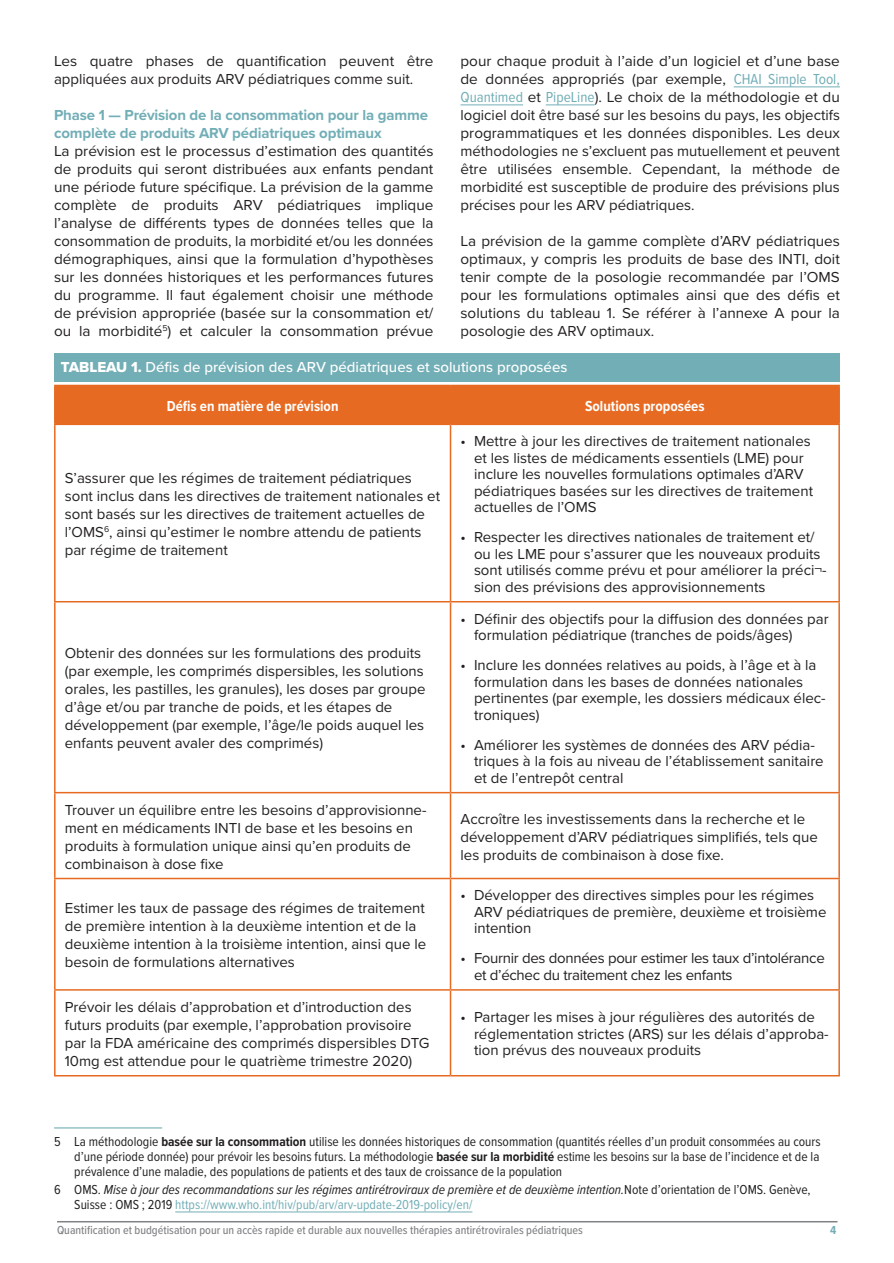
<style>
.page{position:relative;width:894px;height:1263px;background:#fff}
.page>*{position:absolute;margin:0;border:0;box-sizing:border-box;transform-origin:0 0}
.t1{font:15px/18px "Proxima Nova";color:#231f20}
.t2{font:700 15px/18px "Proxima Nova";letter-spacing:-.01em;color:#72aeb6}
.t3{font:15px/16.5px "Proxima Nova";letter-spacing:-.02em;color:#231f20}
.t4{font:500 15px "Proxima Nova";color:#fff}
.t5{font:700 15px "Proxima Nova Cond";color:#fff}
.t6{font:13.5px/15px "Proxima Nova Cond";color:#231f20;text-align:justify}
.t7{font:italic 13.5px/15px "Proxima Nova Cond";color:#231f20}
.t8{font:500 12px "Proxima Nova Cond";color:#808285}
.t9{font:700 12px "Proxima Nova Cond";color:#72aeb6}
.s1{font-family:"Proxima Nova Cond";color:#72aeb6}
.s2{font-family:"Proxima Nova Extrabld";font-weight:400}
.s3{font-weight:700}
.s4{font-style:normal}
.s5{font-style:normal;color:#72aeb6}
</style>
<div class="page">
<hr style="left:57px;top:1221px;width:780px;height:1px;background:#808285">
<hr style="left:54px;top:1127px;width:108px;height:1px;background:#72aeb6">
<hr style="left:175px;top:1211px;width:297px;height:1px;background:#72aeb6">
<hr style="left:733px;top:86px;width:106px;height:1px;background:#72aeb6">
<hr style="left:460px;top:104px;width:63px;height:1px;background:#72aeb6">
<hr style="left:545px;top:104px;width:49px;height:1px;background:#72aeb6">
<div style="left:54px;top:353px;width:785px;height:29px;background:#72aeb6"></div>
<div style="left:56px;top:386px;width:782px;height:37px;background:#e76a22"></div>
<hr style="left:449px;top:386px;width:2px;height:37px;background:#e76a22">
<hr style="left:449px;top:425px;width:2px;height:176px;background:#e76a22">
<hr style="left:54px;top:601px;width:396px;height:1px;background:#e76a22">
<hr style="left:450px;top:601px;width:389px;height:1px;background:#e76a22">
<hr style="left:449px;top:602px;width:2px;height:190px;background:#e76a22">
<hr style="left:54px;top:792px;width:396px;height:1px;background:#e76a22">
<hr style="left:450px;top:792px;width:389px;height:1px;background:#e76a22">
<hr style="left:449px;top:793px;width:2px;height:84px;background:#e76a22">
<hr style="left:54px;top:877px;width:396px;height:2px;background:#e76a22">
<hr style="left:450px;top:877px;width:389px;height:2px;background:#e76a22">
<hr style="left:449px;top:879px;width:2px;height:110px;background:#e76a22">
<hr style="left:54px;top:989px;width:396px;height:1px;background:#e76a22">
<hr style="left:450px;top:989px;width:389px;height:1px;background:#e76a22">
<hr style="left:449px;top:990px;width:2px;height:85px;background:#e76a22">
<hr style="left:54px;top:425px;width:2px;height:176px;background:#e76a22">
<hr style="left:838px;top:425px;width:1px;height:176px;background:#e76a22">
<hr style="left:54px;top:602px;width:2px;height:190px;background:#e76a22">
<hr style="left:838px;top:602px;width:1px;height:190px;background:#e76a22">
<hr style="left:54px;top:793px;width:2px;height:84px;background:#e76a22">
<hr style="left:838px;top:793px;width:1px;height:84px;background:#e76a22">
<hr style="left:54px;top:879px;width:2px;height:110px;background:#e76a22">
<hr style="left:838px;top:879px;width:1px;height:110px;background:#e76a22">
<hr style="left:54px;top:990px;width:2px;height:85px;background:#e76a22">
<hr style="left:838px;top:990px;width:1px;height:85px;background:#e76a22">
<hr style="left:54px;top:1075px;width:396px;height:1px;background:#e76a22">
<hr style="left:450px;top:1075px;width:389px;height:1px;background:#e76a22">
<hr style="left:54px;top:385px;width:396px;height:1px;background:#e76a22">
<hr style="left:54px;top:386px;width:2px;height:37px;background:#e76a22">
<hr style="left:450px;top:385px;width:389px;height:1px;background:#e76a22">
<hr style="left:838px;top:386px;width:1px;height:37px;background:#e76a22">
<hr style="left:54px;top:423px;width:396px;height:2px;background:#e76a22">
<hr style="left:450px;top:423px;width:389px;height:2px;background:#e76a22">
<p class="t1" style="left:54px;top:51px;width:381px">Les quatre phases de quantification peuvent être appliquées aux produits ARV pédiatriques comme suit.</p>
<p class="t2" style="left:54px;top:106px;width:375px">Phase 1 — Prévision de la consommation pour la gamme complète de produits ARV pédiatriques optimaux</p>
<p class="t1" style="left:54px;top:141px;width:381px;text-align:justify">La prévision est le processus d’estimation des quantités de produits qui seront distribuées aux enfants pendant une période future spécifique. La prévision de la gamme complète de produits ARV pédiatriques implique l’analyse de différents types de données telles que la consommation de produits, la morbidité et/ou les données démographiques, ainsi que la formulation d’hypothèses sur les données historiques et les performances futures du programme. Il faut également choisir une méthode de prévision appropriée (basée sur la consommation et/ ou la morbidité<sup>5</sup>) et calculer la consommation prévue</p>
<p class="t1" style="left:460px;top:51px;width:381px;text-align:justify">pour chaque produit à l’aide d’un logiciel et d’une base de données appropriés (par exemple, <span class="s1">CHAI Simple Tool, Quantimed</span> et <span class="s1">PipeLine</span>). Le choix de la méthodologie et du logiciel doit être basé sur les besoins du pays, les objectifs programmatiques et les données disponibles. Les deux méthodologies ne s’excluent pas mutuellement et peuvent être utilisées ensemble. Cependant, la méthode de morbidité est susceptible de produire des prévisions plus précises pour les ARV pédiatriques.</p>
<p class="t1" style="left:460px;top:231px;width:381px;text-align:justify">La prévision de la gamme complète d’ARV pédiatriques optimaux, y compris les produits de base des INTI, doit tenir compte de la posologie recommandée par l’OMS pour les formulations optimales ainsi que des défis et solutions du tableau 1. Se référer à l’annexe A pour la posologie des ARV optimaux.</p>
<p class="t4" style="left:61px;top:356px;width:508px"><span class="s2">TABLEAU 1.</span> Défis de prévision des ARV pédiatriques et solutions proposées</p>
<p class="t5" style="left:167px;top:395px;width:173px">Défis en matière de prévision</p>
<p class="t5" style="left:585px;top:395px;width:121px">Solutions proposées</p>
<p class="t1" style="left:65px;top:468px;width:376px">S’assurer que les régimes de traitement pédiatriques sont inclus dans les directives de traitement nationales et sont basés sur les directives de traitement actuelles de l’OMS<sup>6</sup>, ainsi qu’estimer le nombre attendu de patients par régime de traitement</p>
<p class="t1" style="left:65px;top:643px;width:362px">Obtenir des données sur les formulations des produits (par exemple, les comprimés dispersibles, les solutions orales, les pastilles, les granules), les doses par groupe d’âge et/ou par tranche de poids, et les étapes de développement (par exemple, l’âge/le poids auquel les enfants peuvent avaler des comprimés)</p>
<p class="t1" style="left:474px;top:432px;width:340px;line-height:16.5px;text-indent:-14px">• Mettre à jour les directives de traitement nationales et les listes de médicaments essentiels (LME) pour inclure les nouvelles formulations optimales d’ARV pédiatriques basées sur les directives de traitement actuelles de l’OMS</p>
<p class="t1" style="left:474px;top:528px;width:354px;line-height:16.5px;text-indent:-14px">• Respecter les directives nationales de traitement et/ ou les LME pour s’assurer que les nouveaux produits sont utilisés comme prévu et pour améliorer la préci¬- sion des prévisions des approvisionnements</p>
<p class="t1" style="left:474px;top:609px;width:356px;line-height:16.5px;text-indent:-14px">• Définir des objectifs pour la diffusion des données par formulation pédiatrique (tranches de poids/âges)</p>
<p class="t1" style="left:474px;top:656px;width:353px;line-height:16.5px;text-indent:-14px">• Inclure les données relatives au poids, à l’âge et à la formulation dans les bases de données nationales pertinentes (par exemple, les dossiers médicaux élec&shy;troniques)</p>
<p class="t1" style="left:474px;top:735px;width:351px;line-height:16.5px;text-indent:-14px">• Améliorer les systèmes de données des ARV pédia&shy;triques à la fois au niveau de l’établissement sanitaire et de l’entrepôt central</p>
<p class="t1" style="left:65px;top:800px;width:363px">Trouver un équilibre entre les besoins d’approvisionne&shy;ment en médicaments INTI de base et les besoins en produits à formulation unique ainsi qu’en produits de combinaison à dose fixe</p>
<p class="t1" style="left:460px;top:809px;width:359px">Accroître les investissements dans la recherche et le développement d’ARV pédiatriques simplifiés, tels que les produits de combinaison à dose fixe.</p>
<p class="t1" style="left:65px;top:898px;width:363px">Estimer les taux de passage des régimes de traitement de première intention à la deuxième intention et de la deuxième intention à la troisième intention, ainsi que le besoin de formulations alternatives</p>
<p class="t1" style="left:474px;top:886px;width:354px;line-height:16.5px;text-indent:-14px">• Développer des directives simples pour les régimes<br>ARV pédiatriques de première, deuxième et troisième intention</p>
<p class="t3" style="left:474px;top:949px;width:352px;text-indent:-14px">• Fournir des données pour estimer les taux d’intolérance et d’échec du traitement chez les enfants</p>
<p class="t1" style="left:65px;top:997px;width:366px">Prévoir les délais d’approbation et d’introduction des futurs produits (par exemple, l’approbation provisoire par la FDA américaine des comprimés dispersibles DTG 10mg est attendue pour le quatrième trimestre 2020)</p>
<p class="t1" style="left:474px;top:1008px;width:356px;line-height:16.5px;text-indent:-14px">• Partager les mises à jour régulières des autorités de réglementation strictes (ARS) sur les délais d’approba&shy;tion prévus des nouveaux produits</p>
<p class="t6" style="left:74px;top:1133px;width:747px;text-indent:-20px">5 La méthodologie <span class="s3">basée sur la consommation</span> utilise les données historiques de consommation (quantités réelles d’un produit consommées au cours d’une période donnée) pour prévoir les besoins futurs. La méthodologie <span class="s3">basée sur la morbidité</span> estime les besoins sur la base de l’incidence et de la prévalence d’une maladie, des populations de patients et des taux de croissance de la population</p>
<p class="t7" style="left:74px;top:1181px;width:737px;text-indent:-20px"><span class="s4">6 OMS.</span> Mise à jour des recommandations sur les régimes antirétroviraux de première et de deuxième intention.<span class="s4">Note d’orientation de l’OMS. Genève,<br>Suisse : OMS ; 2019</span> <span class="s5">https://www.who.int/hiv/pub/arv/arv-update-2019-policy/en/</span></p>
<p class="t8" style="left:57px;top:1221px;width:527px">Quantification et budgétisation pour un accès rapide et durable aux nouvelles thérapies antirétrovirales pédiatriques</p>
<p class="t9" style="left:829px;top:1221px;width:8px">4</p>
</div>
